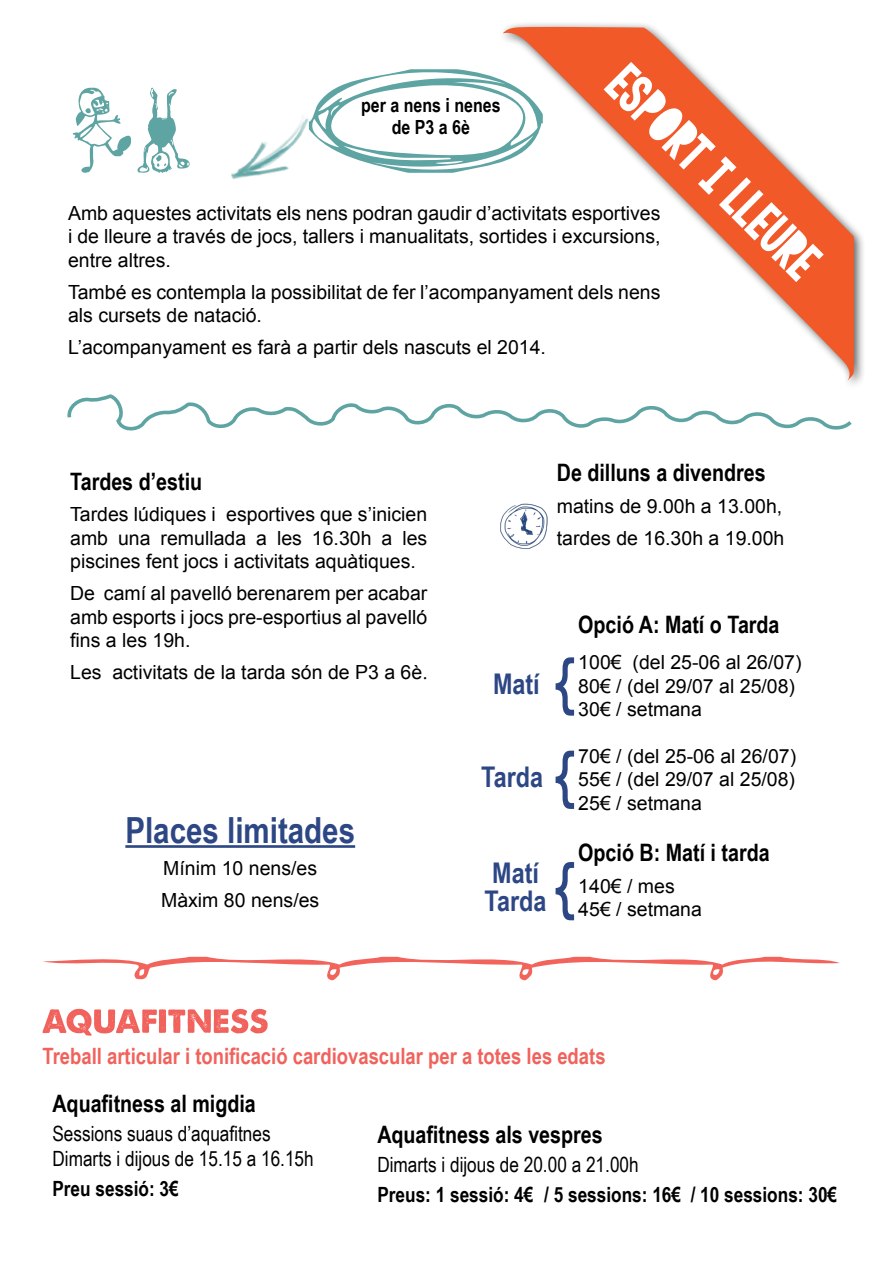
<style>
.page{position:relative;width:893px;height:1263px;background:#fff}
.page>*{position:absolute;margin:0;border:0;box-sizing:border-box;transform-origin:0 0}
.t1{font:52.5px "KGBLESSYOURHEART";color:#fff}
.t2{font:700 36px "Arial Narrow";color:#2d4785}
.t3{font:700 28.5px "Arial Narrow";color:#2d4785}
.t4{font:700 24px "Arial Narrow";color:#000}
.t5{font:700 22.5px "Arial Narrow";color:#f1625c}
.t6{font:21px/25.2px "Arial Narrow";color:#000}
.t7{font:700 21px "Arial Narrow";color:#000}
.t8{font:19.5px/23.4px "Arial";color:#000;text-align:justify}
.t9{font:700 19.5px "Arial Narrow";color:#000}
.s1{font-family:"Century Gothic";font-size:18px}
</style>
<div class="page">
<svg style="left:43px;top:1009px;width:225px;height:27px"></svg>
<svg style="left:73px;top:88px;width:58px;height:85px"></svg>
<hr style="left:125px;top:845px;width:230px;height:3px;background:#2d4785">
<svg style="left:137px;top:88px;width:53px;height:85px"></svg>
<div style="left:498px;top:21px;width:368px;height:370px;background:#231f20;opacity:.75"></div>
<svg style="left:503px;top:25px;width:351px;height:356px"></svg>
<svg style="left:318px;top:64px;width:229px;height:112px"></svg>
<img style="left:231px;top:104px;width:91px;height:75px">
<svg style="left:67px;top:394px;width:785px;height:37px"></svg>
<img style="left:500px;top:503px;width:48px;height:46px">
<svg style="left:556px;top:657px;width:18px;height:59px"></svg>
<svg style="left:556px;top:751px;width:18px;height:58px"></svg>
<svg style="left:556px;top:862px;width:18px;height:58px"></svg>
<svg style="left:43px;top:956px;width:797px;height:25px"></svg>
<p class="t1" style="left:639px;top:51px;width:276px;rotate:45deg">ESPORT I LLEURE</p>
<p class="t9" style="left:361px;top:90px;width:141px">per a nens i nenes</p>
<p class="t9" style="left:392px;top:113px;width:80px">de P3 a 6è</p>
<p class="t8" style="left:68px;top:202px;width:594px">Amb aquestes activitats els nens podran gaudir d’activitats esportives i de lleure a través de jocs, tallers i manualitats, sortides i excursions, entre altres.</p>
<p class="t8" style="left:68px;top:280px;width:594px">També es contempla la possibilitat de fer l’acompanyament dels nens als cursets de natació.</p>
<p class="t8" style="left:68px;top:336px;width:479px">L’acompanyament es farà a partir dels nascuts el 2014.</p>
<p class="t4" style="left:70px;top:463px;width:133px">Tardes d’estiu</p>
<p class="t8" style="left:70px;top:503px;width:359px">Tardes lúdiques i esportives que s’inicien amb una remullada a les 16.30h a les piscines fent jocs i activitats aquàtiques.</p>
<p class="t8" style="left:70px;top:582px;width:359px">De camí al pavelló berenarem per acabar amb esports i jocs pre-esportius al pavelló fins a les 19h.</p>
<p class="t8" style="left:70px;top:660px;width:359px">Les activitats de la tarda són de P3 a 6è<span class="s1">.</span></p>
<p class="t2" style="left:125px;top:803px;width:231px">Places limitades</p>
<p class="t8" style="left:163px;top:856px;width:155px">Mínim 10 nens/es</p>
<p class="t8" style="left:161px;top:888px;width:160px">Màxim 80 nens/es</p>
<p class="t4" style="left:557px;top:454px;width:210px">De dilluns a divendres</p>
<p class="t8" style="left:557px;top:494px;width:227px">matins de 9.00h a 13.00h,</p>
<p class="t8" style="left:557px;top:526px;width:229px">tardes de 16.30h a 19.00h</p>
<p class="t3" style="left:493px;top:663px;width:48px">Matí</p>
<p class="t3" style="left:481px;top:755px;width:63px">Tarda</p>
<p class="t3" style="left:492px;top:851px;width:48px">Matí</p>
<p class="t3" style="left:485px;top:880px;width:63px">Tarda</p>
<p class="t4" style="left:578px;top:606px;width:203px">Opció A: Matí o Tarda</p>
<p class="t8" style="left:578px;top:651px;width:225px">100€ (del 25-06 al 26/07)</p>
<p class="t8" style="left:578px;top:674px;width:218px">80€ / (del 29/07 al 25/08)</p>
<p class="t8" style="left:578px;top:698px;width:125px">30€ / setmana</p>
<p class="t8" style="left:578px;top:744px;width:219px">70€ / (del 25-06 al 26/07)</p>
<p class="t8" style="left:578px;top:768px;width:218px">55€ / (del 29/07 al 25/08)</p>
<p class="t8" style="left:578px;top:791px;width:125px">25€ / setmana</p>
<p class="t4" style="left:578px;top:834px;width:193px">Opció B: Matí i tarda</p>
<p class="t8" style="left:578px;top:874px;width:98px">140€ / mes</p>
<p class="t8" style="left:578px;top:898px;width:125px">45€ / setmana</p>
<p class="t5" style="left:43px;top:1039px;width:565px">Treball articular i tonificació cardiovascular per a totes les edats</p>
<p class="t4" style="left:52px;top:1085px;width:205px">Aquafitness al migdia</p>
<p class="t6" style="left:52px;top:1120px;width:263px">Sessions suaus d’aquafitnes<br>Dimarts i dijous de 15.15 a 16.15h</p>
<p class="t7" style="left:52px;top:1172px;width:128px">Preu sessió: 3€</p>
<p class="t4" style="left:377px;top:1116px;width:227px">Aquafitness als vespres</p>
<p class="t6" style="left:377px;top:1151px;width:263px">Dimarts i dijous de 20.00 a 21.00h</p>
<p class="t7" style="left:377px;top:1178px;width:461px">Preus: 1 sessió: 4€ / 5 sessions: 16€ / 10 sessions: 30€</p>
</div>
